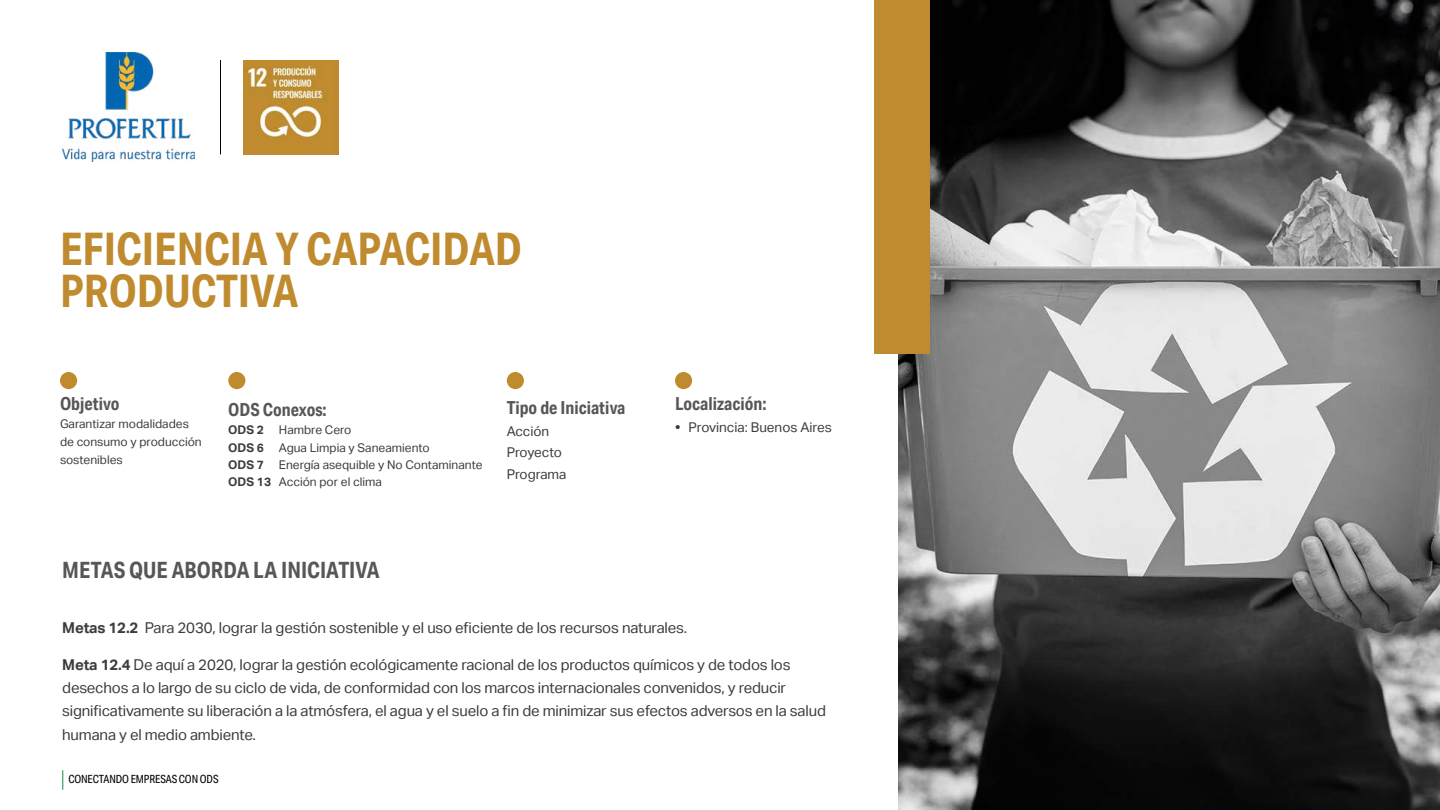
<style>
.page{position:relative;width:1440px;height:810px;background:#fff}
.page>*{position:absolute;margin:0;border:0;box-sizing:border-box;transform-origin:0 0}
.t1{font:700 45px/42.8px "Aktiv Grotesk Cd";color:#bf8b2e}
.t2{font:700 22.5px "Aktiv Grotesk Cd";color:#575756}
.t3{font:700 18px "Aktiv Grotesk Cd";color:#575756}
.t4{font:15px/23.2px "Aktiv Grotesk";letter-spacing:-.01em;color:#3c3c3b}
.t5{font:13.5px/21.8px "Aktiv Grotesk";color:#3c3c3b}
.t6{font:12px/17.2px "Aktiv Grotesk";color:#3c3c3b}
.t7{font:11.25px "Aktiv Grotesk Cd";letter-spacing:-.01em;color:#000}
.s1{font-weight:700}
</style>
<div class="page">
<svg style="left:62px;top:770px;width:1px;height:20px"></svg>
<img style="left:898px;top:0;width:542px;height:810px">
<div style="left:874px;top:0;width:56px;height:354px;background:#bf8b2e"></div>
<img style="left:244px;top:60px;width:94px;height:95px">
<hr style="left:220px;top:60px;width:1px;height:94px;background:#000">
<img style="left:62px;top:53px;width:133px;height:108px">
<div style="left:60px;top:372px;width:17px;height:17px;background:#bf8b2e;border-radius:50%"></div>
<div style="left:675px;top:372px;width:17px;height:17px;background:#bf8b2e;border-radius:50%"></div>
<div style="left:507px;top:372px;width:17px;height:17px;background:#bf8b2e;border-radius:50%"></div>
<div style="left:228px;top:372px;width:17px;height:17px;background:#bf8b2e;border-radius:50%"></div>
<h1 class="t1" style="left:60px;top:227px;width:464px">EFICIENCIA Y CAPACIDAD<br>PRODUCTIVA</h1>
<p class="t3" style="left:60px;top:392px;width:61px">Objetivo</p>
<p class="t6" style="left:60px;top:415px;width:143px;line-height:18px">Garantizar modalidades de consumo y producción sostenibles</p>
<p class="t3" style="left:228px;top:399px;width:100px">ODS Conexos:</p>
<p class="t6" style="left:228px;top:422px;width:256px"><span class="s1">ODS 2</span> Hambre Cero<br><span class="s1">ODS 6</span> Agua Limpia y Saneamiento<br><span class="s1">ODS 7</span> Energía asequible y No Contaminante<br><span class="s1">ODS 13</span> Acción por el clima</p>
<p class="t3" style="left:507px;top:396px;width:120px">Tipo de Iniciativa</p>
<p class="t5" style="left:507px;top:420px;width:61px">Acción<br>Proyecto<br>Programa</p>
<h2 class="t2" style="left:62px;top:556px;width:319px">METAS QUE ABORDA LA INICIATIVA</h2>
<p class="t3" style="left:675px;top:392px;width:93px">Localización:</p>
<p class="t5" style="left:675px;top:416px;width:158px"><span class="s1">•</span> Provincia: Buenos Aires</p>
<p class="t4" style="left:62px;top:616px;width:627px"><span class="s1">Metas 12.2</span> Para 2030, lograr la gestión sostenible y el uso eficiente de los recursos naturales.</p>
<p class="t4" style="left:62px;top:653px;width:765px"><span class="s1">Meta 12.4</span> De aquí a 2020, lograr la gestión ecológicamente racional de los productos químicos y de todos los desechos a lo largo de su ciclo de vida, de conformidad con los marcos internacionales convenidos, y reducir significativamente su liberación a la atmósfera, el agua y el suelo a fin de minimizar sus efectos adversos en la salud humana y el medio ambiente.</p>
<p class="t7" style="left:68px;top:773px;width:152px">CONECTANDO EMPRESAS CON ODS</p>
</div>
